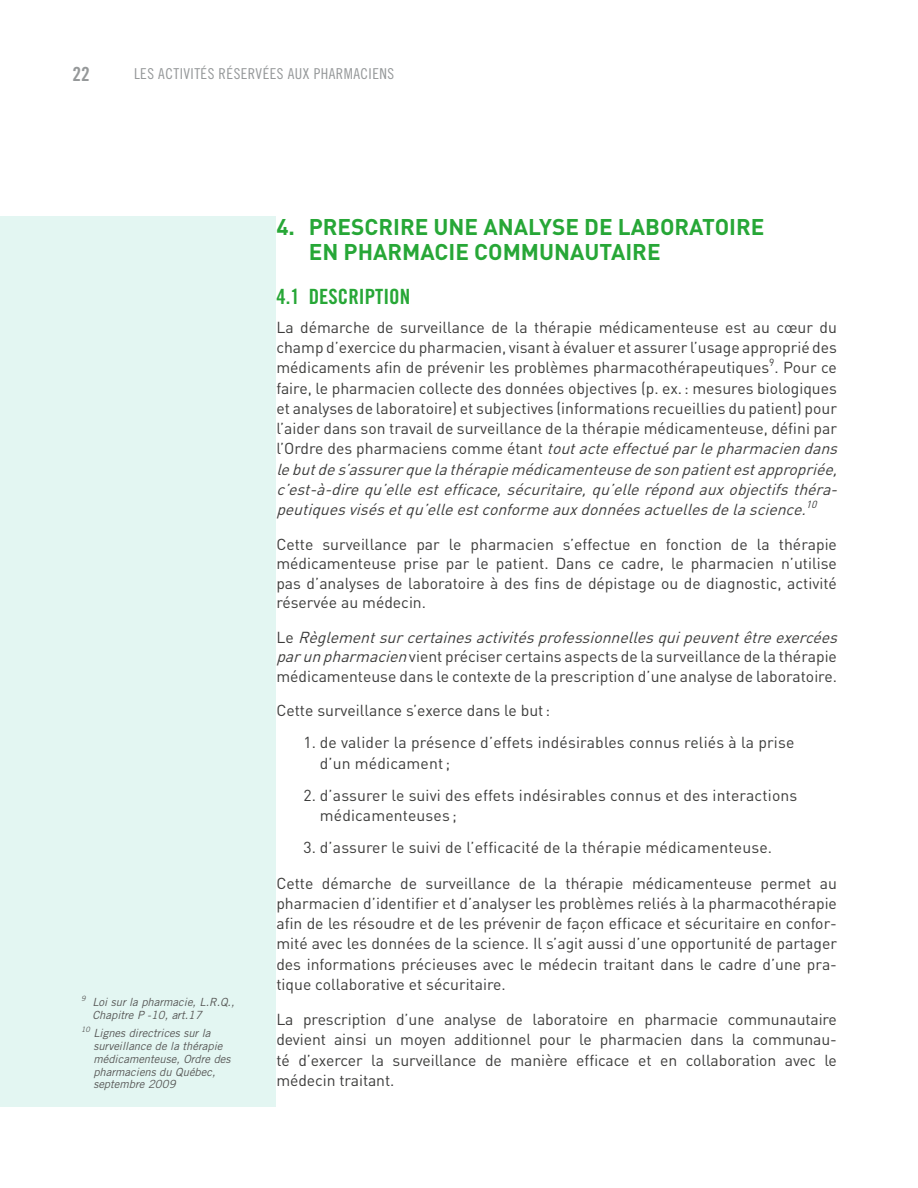
<style>
.page{position:relative;width:918px;height:1188px;background:#fff}
.page>*{position:absolute;margin:0;border:0;box-sizing:border-box;transform-origin:0 0}
.TITRE_DE_NIV_2{font:700 22.5px/25.5px "DIN";color:#27a737}
.TITRE_DE_NIV_3{font:21px "Trade Gothic Bold Cond Twenty";color:#27a737}
.t1{font:19.5px "Trade Gothic Bold Cond Twenty";color:#959899}
.Texte_gris{font:15.75px/20.2px "DIN";color:#3c3c3b}
.thème_haut-de-page_g{font:15px "Trade Gothic Cond Eighteen";letter-spacing:.03em;color:#959899}
.note_bas_de_page{font:italic 11.25px/12.8px "Trade Gothic";color:#575756}
.Texte_gris-2{font:italic 10.2px "DIN";color:#3c3c3b}
.note_bas_de_page-2{font:italic 7.35px "Trade Gothic";color:#575756}
.s1{font-style:italic}
</style>
<div class="page">
<div style="left:0;top:216px;width:275px;height:891px;background:#e3f6f2"></div>
<p class="t1" style="left:73px;top:62px;width:19px">22</p>
<p class="thème_haut-de-page_g" style="left:134px;top:65px;width:262px">LES ACTIVITÉS RÉSERVÉES AUX PHARMACIENS</p>
<p class="note_bas_de_page-2" style="left:81px;top:994px;width:6px">9</p>
<p class="note_bas_de_page" style="left:92px;top:995px;width:144px">Loi sur la pharmacie, L.R.Q.,<br>Chapitre P -10, art.17</p>
<p class="note_bas_de_page-2" style="left:81px;top:1025px;width:10px">10</p>
<p class="note_bas_de_page" style="left:93px;top:1027px;width:139px">Lignes directrices sur la surveillance de la thérapie médicamenteuse, Ordre des pharmaciens du Québec, septembre 2009</p>
<p class="TITRE_DE_NIV_2" style="left:309px;top:213px;width:457px;text-indent:-32px">4. PRESCRIRE UNE ANALYSE DE LABORATOIRE<br>EN PHARMACIE COMMUNAUTAIRE</p>
<p class="TITRE_DE_NIV_3" style="left:276px;top:283px;width:135px">4.1 DESCRIPTION</p>
<p class="Texte_gris" style="left:276px;top:317px;width:567px">La démarche de surveillance de la thérapie médicamenteuse est au cœur du champ d’exercice du pharmacien, visant à évaluer et assurer l’usage approprié des médicaments afin de prévenir les problèmes pharmacothérapeutiques<sup>9</sup>. Pour ce faire, le pharmacien collecte des données objectives (p. ex.: mesures biologiques et analyses de laboratoire) et subjectives (informations recueillies du patient) pour l’aider dans son travail de surveillance de la thérapie médicamenteuse, défini par l’ O rd re d e s p h a r m a c i e n s c o m m e é t a n t <span class="s1">toutacteeffectuéparlepharmaciendans lebutdes’assurerquelathérapiemédicamenteusedesonpatientestappropriée, c’est-à-direqu’elleestefficace,sécuritaire,qu’ellerépondauxobjectifsthéra&shy;peutiquesvisésetqu’elleestconformeauxdonnéesactuellesdelascience.</span></p>
<p class="Texte_gris-2" style="left:806px;top:498px;width:16px">10</p>
<p class="Texte_gris" style="left:276px;top:534px;width:562px;line-height:19.5px;text-align:justify">Cette surveillance par le pharmacien s’effectue en fonction de la thérapie médicamenteuse prise par le patient. Dans ce cadre, le pharmacien n’utilise pas d’analyses de laboratoire à des fins de dépistage ou de diagnostic, activité réservée au médecin.</p>
<p class="Texte_gris" style="left:276px;top:627px;width:567px;line-height:19.5px">L e <span class="s1">Règlementsurcertainesactivitésprofessionnellesquipeuventêtreexercées parunpharmacien</span>vient préciser certains aspects de la surveillance de la thérapie médicamenteuse dans le contexte de la prescription d’une analyse de laboratoire.</p>
<p class="Texte_gris" style="left:276px;top:700px;width:275px">Cette surveillance s’exerce dans le but:</p>
<p class="Texte_gris" style="left:320px;top:732px;width:476px;text-indent:-16px">1. de valider la présence d’effets indésirables connus reliés à la prise d’un médicament;</p>
<p class="Texte_gris" style="left:320px;top:785px;width:479px;text-indent:-16px">2. d’assurer le suivi des effets indésirables connus et des interactions médicamenteuses ;</p>
<p class="Texte_gris" style="left:303px;top:837px;width:470px">3. d’assurer le suivi de l’efficacité de la thérapie médicamenteuse.</p>
<p class="Texte_gris" style="left:276px;top:873px;width:562px;text-align:justify">Cette démarche de surveillance de la thérapie médicamenteuse permet au pharmacien d’identifier et d’analyser les problèmes reliés à la pharmacothérapie afin de les résoudre et de les prévenir de façon efficace et sécuritaire en confor&shy;mité avec les données de la science. Il s’agit aussi d’une opportunité de partager des informations précieuses avec le médecin traitant dans le cadre d’une pra&shy;tique collaborative et sécuritaire.</p>
<p class="Texte_gris" style="left:276px;top:1009px;width:562px;text-align:justify">La prescription d’une analyse de laboratoire en pharmacie communautaire devient ainsi un moyen additionnel pour le pharmacien dans la communau&shy;té d’exercer la surveillance de manière efficace et en collaboration avec le médecin traitant.</p>
</div>
